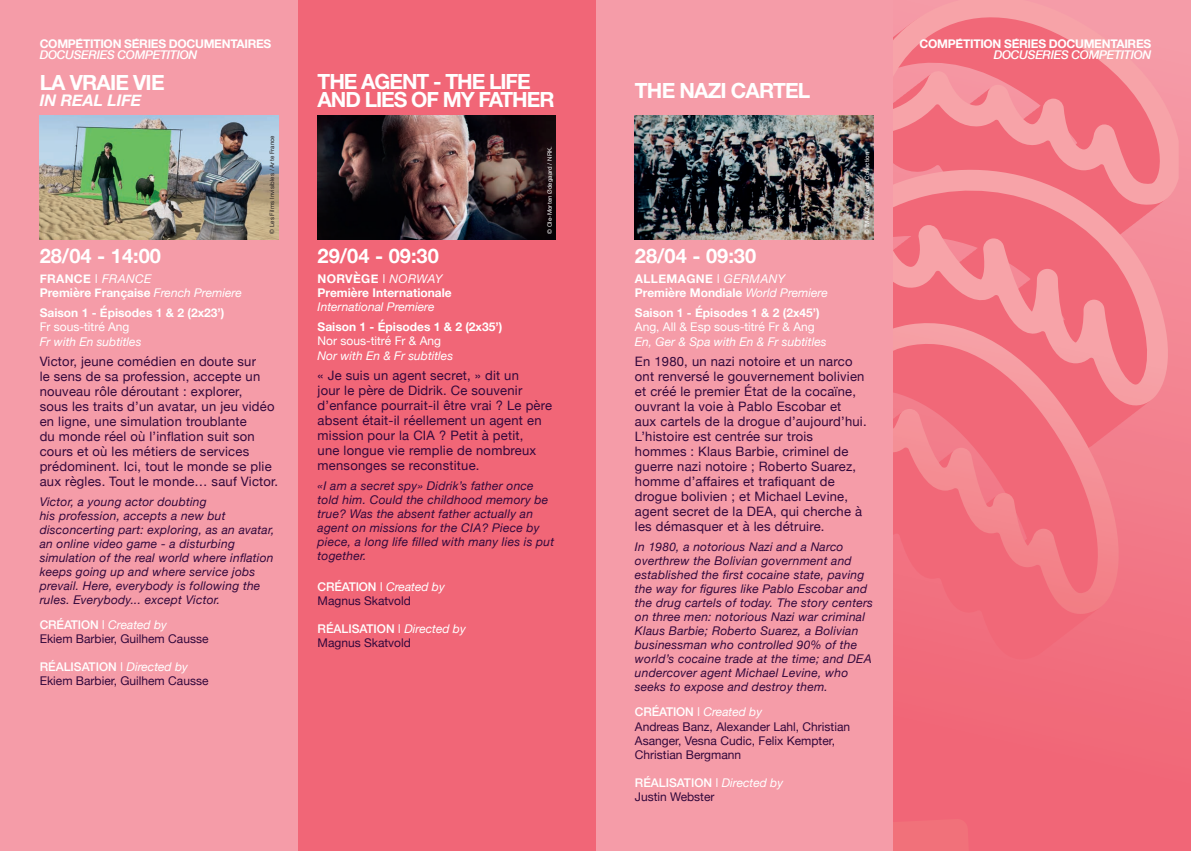
<style>
.page{position:relative;width:1191px;height:851px;background:#fff}
.page>*{position:absolute;margin:0;border:0;box-sizing:border-box;transform-origin:0 0}
.t1{font:21px/18px "Canneseries 2022";letter-spacing:-.05em;color:#fff}
.t2{font:700 20px "Helvetica Neue";color:#fff}
.t3{font:italic 700 16px "Helvetica Neue";color:#fff}
.t4{font:13px/15px "Helvetica Neue";letter-spacing:.02em;color:#33083c}
.t5{font:italic 12px/14px "Helvetica Neue";letter-spacing:.02em;color:#33083c}
.t6{font:12px/14px "Helvetica Neue";color:#33083c}
.t7{font:700 12px/14px "Helvetica Neue";color:#fff}
.t8{font:italic 12px "Helvetica Neue";color:#fff}
.t9{font:12px "Helvetica Neue";color:#fff}
.t10{font:12px "Canneseries 2022";letter-spacing:-.025em;color:#fff}
.t11{font:italic 500 12px "Helvetica Neue";letter-spacing:-.025em;color:#fff}
.t12{font:6px "Helvetica Neue";letter-spacing:.02em;color:#fff}
.t13{font:6px "Helvetica Neue";letter-spacing:.02em;color:#231f20}
.s1{font-weight:400;font-style:italic}
.s2{font-weight:500;color:#fff}
.s3{font-style:italic;color:#fff}
</style>
<div class="page">
<div style="left:0;top:0;width:298px;height:850px;background:#f59ca8"></div>
<div style="left:893px;top:0;width:298px;height:850px;background:linear-gradient(to bottom,#f59faa,#f06374)"></div>
<img style="left:40px;top:116px;width:238px;height:123px">
<svg style="left:893px;top:0;width:287px;height:850px;fill:#f16a79"></svg>
<svg style="left:893px;top:0;width:67px;height:577px"></svg>
<div style="left:595px;top:0;width:298px;height:850px;background:#f59ca8"></div>
<div style="left:298px;top:0;width:297px;height:850px;background:#f16677"></div>
<img style="left:317px;top:116px;width:239px;height:123px">
<img style="left:635px;top:116px;width:238px;height:123px">
<p class="t10" style="left:40px;top:37px;width:233px">COMPÉTITION SÉRIES DOCUMENTAIRES</p>
<p class="t11" style="left:40px;top:45px;width:159px">DOCUSERIES COMPETITION</p>
<h1 class="t1" style="left:40px;top:74px;width:126px">LA VRAIE VIE</h1>
<p class="t3" style="left:40px;top:88px;width:103px">IN REAL LIFE</p>
<h1 class="t1" style="left:317px;top:72px;width:238px">THE AGENT - THE LIFE<br>AND LIES OF MY FATHER</h1>
<p class="t13" style="left:267px;top:234px;width:100px;rotate:-90deg">© Les Films Invisibles / Arte France</p>
<p class="t12" style="left:545px;top:234px;width:89px;rotate:-90deg">© Ole-Morten Ødegaard / NRK.</p>
<h2 class="t2" style="left:317px;top:240px;width:123px">29/04 - 09:30</h2>
<p class="t7" style="left:317px;top:271px;width:136px">NORVÈGE <span class="s1">NORWAY<br></span>Première Internationale</p>
<p class="t8" style="left:317px;top:298px;width:118px">International Premiere</p>
<p class="t7" style="left:317px;top:320px;width:186px">Saison 1 - Épisodes 1 &amp; 2 (2x35’)</p>
<p class="t9" style="left:317px;top:332px;width:125px">Nor sous-titré Fr &amp; Ang</p>
<p class="t8" style="left:317px;top:346px;width:137px">Nor with En &amp; Fr subtitles</p>
<p class="t4" style="left:317px;top:369px;width:236px">« Je suis un agent secret, » dit un<br>jour le père de Didrik. Ce souvenir d’enfance pourrait-il être vrai ? Le père absent était-il réellement un agent en mission pour la CIA ? Petit à petit,<br>une longue vie remplie de nombreux mensonges se reconstitue.</p>
<p class="t5" style="left:317px;top:479px;width:238px">«I am a secret spy» Didrik’s father once told him. Could the childhood memory be true? Was the absent father actually an agent on missions for the CIA? Piece by piece, a long life filled with many lies is put together.</p>
<p class="t6" style="left:317px;top:580px;width:129px"><span class="s2">CRÉATION</span> <span class="s3">Created by<br></span>Magnus Skatvold</p>
<p class="t6" style="left:317px;top:622px;width:150px"><span class="s2">RÉALISATION</span> <span class="s3">Directed by<br></span>Magnus Skatvold</p>
<h2 class="t2" style="left:40px;top:240px;width:123px">28/04 - 14:00</h2>
<p class="t7" style="left:40px;top:271px;width:204px">FRANCE <span class="s1">FRANCE<br></span>Première Française <span class="s1">French Premiere</span></p>
<p class="t7" style="left:40px;top:306px;width:186px">Saison 1 - Épisodes 1 &amp; 2 (2x23’)</p>
<p class="t9" style="left:40px;top:318px;width:91px">Fr sous-titré Ang</p>
<p class="t8" style="left:40px;top:332px;width:103px">Fr with En subtitles</p>
<p class="t4" style="left:40px;top:355px;width:240px">Victor, jeune comédien en doute sur<br>le sens de sa profession, accepte un nouveau rôle déroutant : explorer,<br>sous les traits d’un avatar, un jeu vidéo en ligne, une simulation troublante<br>du monde réel où l’inflation suit son cours et où les métiers de services prédominent. Ici, tout le monde se plie aux règles. Tout le monde… sauf Victor.</p>
<p class="t5" style="left:40px;top:495px;width:236px">Victor, a young actor doubting<br>his profession, accepts a new but disconcerting part: exploring, as an avatar, an online video game - a disturbing simulation of the real world where inflation keeps going up and where service jobs prevail. Here, everybody is following the rules. Everybody... except Victor.</p>
<p class="t6" style="left:40px;top:618px;width:170px"><span class="s2">CRÉATION</span> <span class="s3">Created by<br></span>Ekiem Barbier, Guilhem Causse</p>
<p class="t6" style="left:40px;top:660px;width:170px"><span class="s2">RÉALISATION</span> <span class="s3">Directed by<br></span>Ekiem Barbier, Guilhem Causse</p>
<h1 class="t1" style="left:635px;top:81px;width:177px">THE NAZI CARTEL</h1>
<p class="t12" style="left:863px;top:234px;width:83px;rotate:-90deg">© IMAGO / Everett Collection</p>
<h2 class="t2" style="left:635px;top:240px;width:123px">28/04 - 09:30</h2>
<p class="t7" style="left:635px;top:271px;width:194px">ALLEMAGNE <span class="s1">GERMANY<br></span>Première Mondiale <span class="s1">World Premiere</span></p>
<p class="t7" style="left:635px;top:306px;width:186px">Saison 1 - Épisodes 1 &amp; 2 (2x45’)</p>
<p class="t9" style="left:635px;top:318px;width:181px">Ang, All &amp; Esp sous-titré Fr &amp; Ang</p>
<p class="t8" style="left:635px;top:332px;width:193px">En, Ger &amp; Spa with En &amp; Fr subtitles</p>
<p class="t4" style="left:635px;top:355px;width:233px">En 1980, un nazi notoire et un narco ont renversé le gouvernement bolivien et créé le premier État de la cocaïne, ouvrant la voie à Pablo Escobar et<br>aux cartels de la drogue d’aujourd’hui.<br>L’histoire est centrée sur trois hommes : Klaus Barbie, criminel de guerre nazi notoire ; Roberto Suarez, homme d’affaires et trafiquant de drogue bolivien ; et Michael Levine, agent secret de la DEA, qui cherche à les démasquer et à les détruire.</p>
<p class="t5" style="left:635px;top:540px;width:239px">In 1980, a notorious Nazi and a Narco overthrew the Bolivian government and established the first cocaine state, paving the way for figures like Pablo Escobar and the drug cartels of today. The story centers on three men: notorious Nazi war criminal Klaus Barbie; Roberto Suarez, a Bolivian businessman who controlled 90% of the world’s cocaine trade at the time; and DEA undercover agent Michael Levine, who seeks to expose and destroy them.</p>
<p class="t6" style="left:635px;top:705px;width:217px"><span class="s2">CRÉATION</span> <span class="s3">Created by<br></span>Andreas Banz, Alexander Lahl, Christian<br>Asanger, Vesna Cudic, Felix Kempter,<br>Christian Bergmann</p>
<p class="t6" style="left:635px;top:775px;width:150px"><span class="s2">RÉALISATION</span> <span class="s3">Directed by<br></span>Justin Webster</p>
<p class="t10" style="left:919px;top:37px;width:233px">COMPÉTITION SÉRIES DOCUMENTAIRES</p>
<p class="t11" style="left:993px;top:45px;width:159px">DOCUSERIES COMPETITION</p>
</div>
